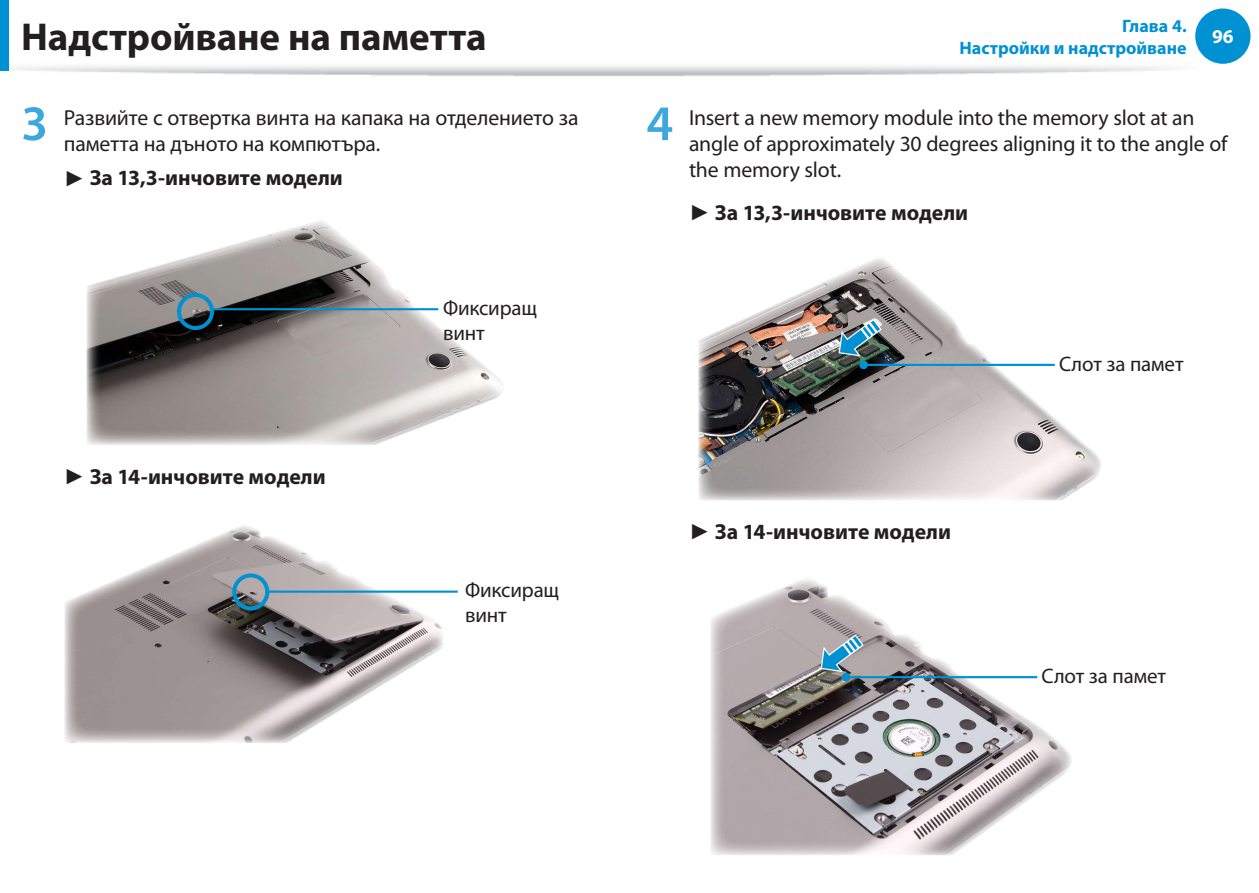
<style>
.page{position:relative;width:1259px;height:893px;background:#fff}
.page>*{position:absolute;margin:0;border:0;box-sizing:border-box;transform-origin:0 0}
.t1{font:600 50.1px "Myriad Pro";color:#3da8dd}
.t2{font:700 39px "Myriad Pro";letter-spacing:-.005em;color:#231f20}
.t3{font:21.75px/26.1px "Myriad Pro";letter-spacing:-.01em;color:#231f20}
.t4{font:700 21.75px "Myriad Pro";color:#231f20}
.t5{font:21px/25.2px "Myriad Pro";letter-spacing:-.005em;color:#231f20}
.t6{font:700 19.5px "Myriad Pro";color:#fff}
.t7{font:700 18px "Myriad Pro";color:#0091d3}
.s1{font-family:"Arial";font-weight:400}
</style>
<div class="page">
<img style="left:0;top:22px;width:1214px;height:55px">
<div style="left:1195px;top:9px;width:55px;height:55px;background:#0091d3;border-radius:50%"></div>
<div style="left:0;top:0;width:9px;height:70px;background:#0091d3"></div>
<img style="left:86px;top:221px;width:416px;height:224px">
<div style="left:177px;top:293px;width:37px;height:37px;border:4px solid #0091d3;border-radius:50%"></div>
<hr style="left:211px;top:308px;width:227px;height:2px;background:#0091d3">
<img style="left:64px;top:526px;width:380px;height:217px">
<div style="left:232px;top:573px;width:37px;height:37px;border:4px solid #0091d3;border-radius:50%"></div>
<hr style="left:266px;top:591px;width:192px;height:2px;background:#0091d3">
<img style="left:698px;top:258px;width:403px;height:243px">
<hr style="left:863px;top:364px;width:191px;height:2px;background:#0091d3">
<div style="left:859px;top:361px;width:9px;height:8px;background:#0091d3;border-radius:50%"></div>
<svg style="left:838px;top:318px;width:44px;height:39px;background:#5f8795"></svg>
<img style="left:710px;top:579px;width:362px;height:276px">
<hr style="left:846px;top:676px;width:191px;height:2px;background:#0091d3">
<div style="left:842px;top:673px;width:8px;height:8px;background:#0091d3;border-radius:50%"></div>
<svg style="left:820px;top:634px;width:44px;height:39px;background:#87a7b8"></svg>
<h2 class="t2" style="left:21px;top:11px;width:467px">Надстройване на паметта</h2>
<h1 class="t1" style="left:21px;top:91px;width:28px">3</h1>
<p class="t3" style="left:64px;top:104px;width:516px">Развийте с отвертка винта на капака на отделението за паметта на дъното на компютъра.</p>
<p class="t4" style="left:64px;top:164px;width:281px"><span class="s1">►</span> За 13,3-инчовите модели</p>
<p class="t4" style="left:64px;top:462px;width:263px"><span class="s1">►</span> За 14-инчовите модели</p>
<p class="t5" style="left:443px;top:295px;width:96px">Фиксиращ винт</p>
<p class="t5" style="left:465px;top:577px;width:96px">Фиксиращ винт</p>
<p class="t7" style="left:1122px;top:14px;width:66px">Глава 4.</p>
<p class="t7" style="left:959px;top:36px;width:229px">Настройки и надстройване</p>
<p class="t6" style="left:1212px;top:23px;width:23px">96</p>
<h1 class="t1" style="left:646px;top:91px;width:28px">4</h1>
<p class="t3" style="left:689px;top:104px;width:540px">Insert a new memory module into the memory slot at an angle of approximately 30 degrees aligning it to the angle of the memory slot.</p>
<p class="t4" style="left:689px;top:198px;width:281px"><span class="s1">►</span> За 13,3-инчовите модели</p>
<p class="t4" style="left:689px;top:517px;width:263px"><span class="s1">►</span> За 14-инчовите модели</p>
<p class="t5" style="left:1059px;top:351px;width:126px">Слот за памет</p>
<p class="t5" style="left:1041px;top:663px;width:126px">Слот за памет</p>
</div>
